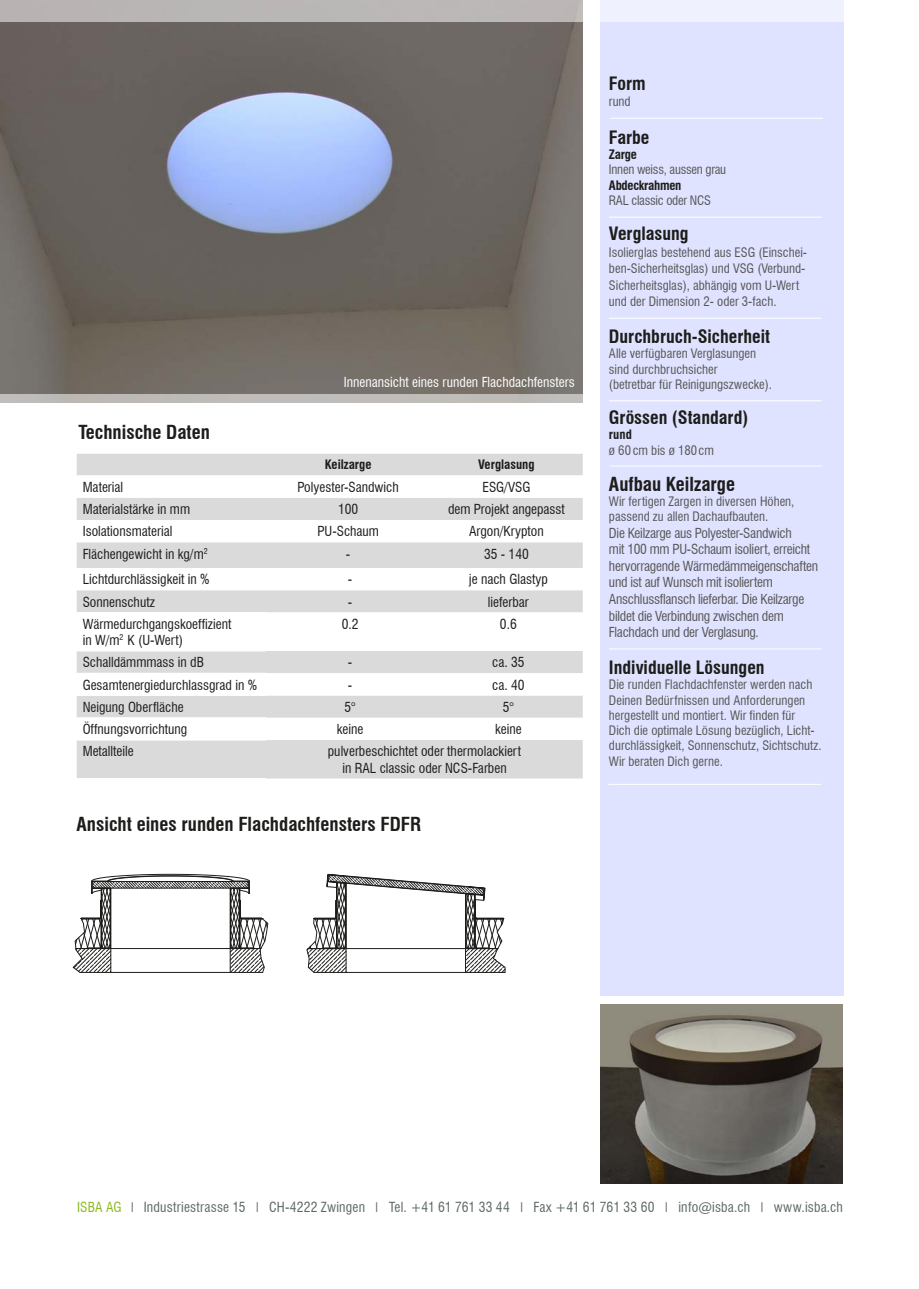
<style>
.page{position:relative;width:919px;height:1289px;background:#fff}
.page>*{position:absolute;margin:0;border:0;box-sizing:border-box;transform-origin:0 0}
.t1{font:700 condensed 18.9px "Swiss 721 BT";color:#1d1d1b}
.t2{font:700 condensed 18px "Swiss 721 BT";color:#1d1d1b}
.t3{font:condensed 13.65px "Swiss 721 BT";letter-spacing:.01em;color:#5d6a63}
.t4{font:condensed 13.5px "Swiss 721 BT";color:#1d1d1b}
.t5{font:condensed 13.5px/16.5px "Swiss 721 BT";letter-spacing:-.02em;color:#575756}
.t6{font:condensed 13.5px "Swiss 721 BT";color:#fff}
.t7{font:condensed 12.75px/15.3px "Swiss 721 BT";color:#575756}
.t8{font:condensed 12.75px "Swiss 721 BT";letter-spacing:-.02em;color:#575756}
.t9{font:700 condensed 12.75px "Swiss 721 BT";color:#1d1d1b}
.t10{font:700 condensed 12.75px "Swiss 721 BT";letter-spacing:-.02em;color:#1d1d1b}
.s1{color:#8bb920}
.s2{font-weight:300;font-stretch:normal}
</style>
<div class="page">
<img style="left:0;top:22px;width:583px;height:372px">
<div style="left:599px;top:0;width:244px;height:995px;background:#e0e3ff"></div>
<svg style="left:0;top:0;width:844px;height:22px;fill:#bbb7b6"></svg>
<div style="left:0;top:394px;width:583px;height:9px;background:#bfbcb9"></div>
<hr style="left:610px;top:118px;width:212px;height:1px;background:#fff">
<hr style="left:609px;top:318px;width:212px;height:1px;background:#fff">
<hr style="left:609px;top:466px;width:213px;height:1px;background:#fff">
<hr style="left:609px;top:400px;width:212px;height:1px;background:#fff">
<hr style="left:609px;top:217px;width:212px;height:1px;background:#fff">
<hr style="left:609px;top:648px;width:212px;height:1px;background:#fff">
<img style="left:600px;top:1004px;width:242px;height:179px">
<hr style="left:608px;top:784px;width:212px;height:1px;background:#fff">
<div style="left:77px;top:454px;width:505px;height:324px;background:#dadada"></div>
<svg style="left:77px;top:475px;width:505px;height:265px"></svg>
<hr style="left:77px;top:612px;width:189px;height:1px;background:#fff">
<hr style="left:77px;top:650px;width:189px;height:1px;background:#fff">
<hr style="left:77px;top:673px;width:189px;height:1px;background:#fff">
<hr style="left:77px;top:695px;width:189px;height:1px;background:#fff">
<hr style="left:77px;top:717px;width:189px;height:1px;background:#fff">
<hr style="left:77px;top:739px;width:189px;height:1px;background:#fff">
<svg style="left:72px;top:873px;width:197px;height:100px"></svg>
<svg style="left:306px;top:873px;width:200px;height:100px"></svg>
<p class="t1" style="left:78px;top:420px;width:133px">Technische Daten</p>
<p class="t6" style="left:344px;top:374px;width:232px">Innenansicht eines runden Flachdachfensters</p>
<p class="t9" style="left:325px;top:457px;width:48px">Keilzarge</p>
<p class="t9" style="left:478px;top:457px;width:58px">Verglasung</p>
<p class="t4" style="left:83px;top:478px;width:42px">Material</p>
<p class="t4" style="left:297px;top:478px;width:103px">Polyester-Sandwich</p>
<p class="t4" style="left:482px;top:478px;width:49px">ESG/VSG</p>
<p class="t4" style="left:83px;top:501px;width:109px">Materialstärke in mm</p>
<p class="t4" style="left:338px;top:501px;width:22px">100</p>
<p class="t4" style="left:448px;top:501px;width:118px">dem Projekt angepasst</p>
<p class="t4" style="left:83px;top:523px;width:91px">Isolationsmaterial</p>
<p class="t4" style="left:317px;top:523px;width:63px">PU-Schaum</p>
<p class="t4" style="left:469px;top:523px;width:76px">Argon/Krypton</p>
<p class="t4" style="left:83px;top:545px;width:126px">Flächengewicht in kg/m<sup>2</sup></p>
<p class="t4" style="left:346px;top:545px;width:6px">-</p>
<p class="t4" style="left:484px;top:545px;width:46px">35 - 140</p>
<p class="t4" style="left:83px;top:571px;width:128px">Lichtdurchlässigkeit in %</p>
<p class="t4" style="left:348px;top:571px;width:6px">-</p>
<p class="t4" style="left:469px;top:571px;width:80px">je nach Glastyp</p>
<p class="t4" style="left:83px;top:593px;width:74px">Sonnenschutz</p>
<p class="t4" style="left:348px;top:593px;width:6px">-</p>
<p class="t4" style="left:488px;top:593px;width:43px">lieferbar</p>
<p class="t4" style="left:83px;top:615px;width:150px">Wärmedurchgangskoeffizient</p>
<p class="t4" style="left:83px;top:632px;width:102px">in W/m<sup>2</sup> K (U-Wert)</p>
<p class="t4" style="left:342px;top:615px;width:18px">0.2</p>
<p class="t4" style="left:500px;top:615px;width:18px">0.6</p>
<p class="t4" style="left:83px;top:654px;width:123px">Schalldämmmass in dB</p>
<p class="t4" style="left:348px;top:654px;width:6px">-</p>
<p class="t4" style="left:492px;top:654px;width:34px">ca. 35</p>
<p class="t4" style="left:83px;top:676px;width:176px">Gesamtenergiedurchlassgrad in %</p>
<p class="t4" style="left:348px;top:676px;width:6px">-</p>
<p class="t4" style="left:492px;top:676px;width:34px">ca. 40</p>
<p class="t4" style="left:83px;top:698px;width:103px">Neigung Oberfläche</p>
<p class="t4" style="left:344px;top:698px;width:13px">5°</p>
<p class="t4" style="left:502px;top:698px;width:13px">5°</p>
<p class="t4" style="left:83px;top:721px;width:106px">Öffnungsvorrichtung</p>
<p class="t4" style="left:337px;top:721px;width:28px">keine</p>
<p class="t4" style="left:495px;top:721px;width:28px">keine</p>
<p class="t4" style="left:83px;top:743px;width:53px">Metallteile</p>
<p class="t4" style="left:328px;top:743px;width:195px">pulverbeschichtet oder thermolackiert</p>
<p class="t4" style="left:342px;top:759px;width:166px">in RAL classic oder NCS-Farben</p>
<p class="t1" style="left:77px;top:812px;width:346px">Ansicht eines runden Flachdachfensters FDFR</p>
<p class="t2" style="left:609px;top:73px;width:38px">Form</p>
<p class="t7" style="left:609px;top:93px;width:23px">rund</p>
<p class="t2" style="left:609px;top:126px;width:42px">Farbe</p>
<p class="t9" style="left:609px;top:147px;width:29px">Zarge</p>
<p class="t8" style="left:609px;top:162px;width:119px">Innen weiss, aussen grau</p>
<p class="t10" style="left:609px;top:177px;width:74px">Abdeckrahmen</p>
<p class="t8" style="left:609px;top:193px;width:103px">RAL classic oder NCS</p>
<p class="t2" style="left:609px;top:223px;width:81px">Verglasung</p>
<p class="t7" style="left:609px;top:244px;width:200px;line-height:16.5px">Isolierglas bestehend aus ESG (Einschei&shy;ben-Sicherheitsglas) und VSG (Verbund-</p>
<p class="t7" style="left:609px;top:277px;width:192px">Sicherheitsglas), abhängig vom U-Wert</p>
<p class="t7" style="left:609px;top:294px;width:169px">und der Dimension 2- oder 3-fach.</p>
<p class="t2" style="left:609px;top:325px;width:162px">Durchbruch-Sicherheit</p>
<p class="t7" style="left:609px;top:346px;width:148px">Alle verfügbaren Verglasungen</p>
<p class="t7" style="left:609px;top:361px;width:110px">sind durchbruchsicher</p>
<p class="t7" style="left:609px;top:376px;width:165px">(betretbar für Reinigungszwecke).</p>
<p class="t2" style="left:609px;top:406px;width:141px">Grössen (Standard)</p>
<p class="t9" style="left:609px;top:427px;width:24px">rund</p>
<p class="t7" style="left:609px;top:442px;width:106px">ø 60 cm bis ø 180 cm</p>
<p class="t1" style="left:609px;top:472px;width:128px">Aufbau Keilzarge</p>
<p class="t7" style="left:609px;top:494px;width:187px">Wir fertigen Zargen in diversen Höhen,</p>
<p class="t7" style="left:609px;top:509px;width:161px">passend zu allen Dachaufbauten.</p>
<p class="t5" style="left:609px;top:525px;width:184px">Die Keilzarge aus Polyester-Sandwich</p>
<p class="t5" style="left:609px;top:541px;width:211px">mit 100 mm PU-Schaum isoliert, erreicht hervorragende Wärmedämmeigenschaften und ist auf Wunsch mit isoliertem</p>
<p class="t5" style="left:609px;top:591px;width:197px">Anschlussflansch lieferbar. Die Keilzarge bildet die Verbindung zwischen dem</p>
<p class="t5" style="left:609px;top:624px;width:151px">Flachdach und der Verglasung.</p>
<p class="t2" style="left:609px;top:656px;width:157px">Individuelle Lösungen</p>
<p class="t7" style="left:609px;top:677px;width:205px">Die runden Flachdachfenster werden nach<br>Deinen Bedürfnissen und Anforderungen hergestellt und montiert. Wir finden für</p>
<p class="t7" style="left:609px;top:723px;width:214px">Dich die optimale Lösung bezüglich, Licht&shy;durchlässigkeit, Sonnenschutz, Sichtschutz.</p>
<p class="t7" style="left:609px;top:753px;width:115px">Wir beraten Dich gerne.</p>
<p class="t3" style="left:77px;top:1198px;width:767px"><span class="s1">ISBA AG</span> <span class="s2">I</span> Industriestrasse 15 <span class="s2">I</span> CH-4222 Zwingen <span class="s2">I</span> Tel. +41 61 761 33 44 <span class="s2">I</span> Fax +41 61 761 33 60 <span class="s2">I</span> info@isba.ch <span class="s2">I</span> www.isba.ch</p>
</div>
